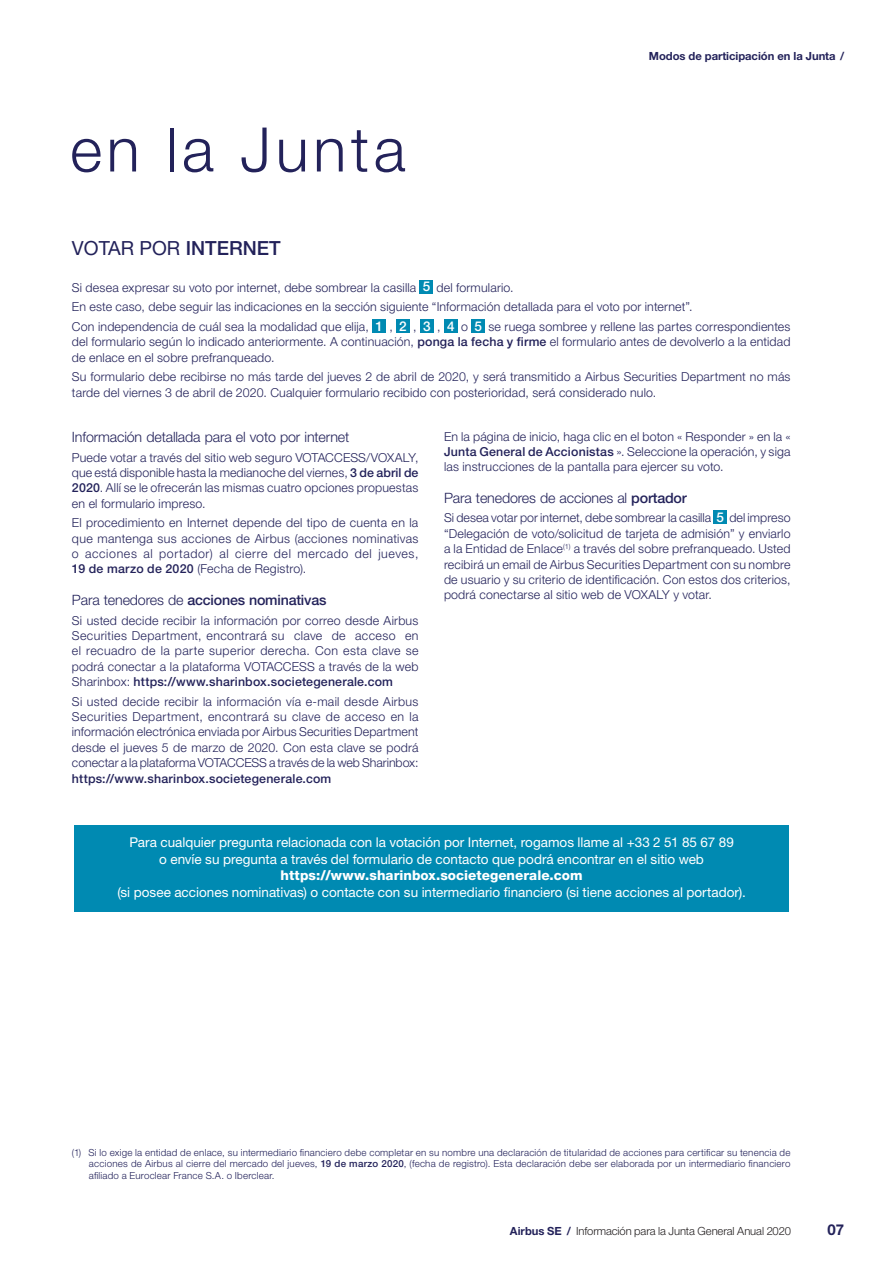
<style>
.page{position:relative;width:893px;height:1263px;background:#fff}
.page>*{position:absolute;margin:0;border:0;box-sizing:border-box;transform-origin:0 0}
.t1{font:300 61.5px "Helvetica Neue LT Std";letter-spacing:.075em;color:#23225a}
.t2{font:19.5px "Helvetica Neue LT Std";color:#23225a}
.t3{font:700 15px "Helvetica Neue LT Std";color:#23225a}
.t4{font:300 14.25px "Helvetica Neue LT Std";letter-spacing:-.01em;color:#23225a}
.t5{font:500 14.25px "Helvetica Neue LT Std";letter-spacing:-.015em;color:#23225a}
.t6{font:13.5px/16.5px "Helvetica Neue LT Std";color:#fff;text-align:center}
.t7{font:800 13.5px "Helvetica Neue LT Std";color:#fff}
.t8{font:300 12.3px/15.3px "Helvetica Neue LT Std";letter-spacing:.015em;color:#23225a;text-align:justify}
.t9{font:500 12.3px "Helvetica Neue LT Std";letter-spacing:.015em;color:#23225a}
.t10{font:300 11.25px "Helvetica Neue LT Std";letter-spacing:-.01em;color:#231f20}
.t11{font:700 11.25px "Helvetica Neue LT Std";letter-spacing:-.005em;color:#23225a}
.t12{font:300 9.75px/11.7px "Helvetica Neue LT Std";letter-spacing:.02em;color:#23225a;text-align:justify}
.s1{font-weight:500}
.s2{font-weight:500;font-size:13.5px;color:#fff}
.s3{font-weight:300}
.s4{font-weight:700;color:#23225a}
</style>
<div class="page">
<div style="left:714px;top:511px;width:13px;height:13px;background:#008ab2"></div>
<div style="left:420px;top:280px;width:13px;height:13px;background:#008ab2"></div>
<div style="left:372px;top:319px;width:14px;height:13px;background:#008ab2"></div>
<div style="left:396px;top:319px;width:14px;height:13px;background:#008ab2"></div>
<div style="left:420px;top:319px;width:14px;height:13px;background:#008ab2"></div>
<div style="left:444px;top:319px;width:14px;height:13px;background:#008ab2"></div>
<div style="left:472px;top:319px;width:13px;height:13px;background:#008ab2"></div>
<div style="left:74px;top:825px;width:715px;height:86px;background:#008ab2"></div>
<h1 class="t1" style="left:70px;top:126px;width:337px">en la Junta</h1>
<h2 class="t2" style="left:72px;top:241px;width:210px">VOTAR POR <span class="s1">INTERNET</span></h2>
<p class="t11" style="left:649px;top:52px;width:197px">Modos de participación en la Junta /</p>
<p class="t8" style="left:72px;top:279px;width:720px;line-height:19.6px;text-align:left">Si desea expresar su voto por internet, debe sombrear la casilla <span class="s2">5</span> del formulario.<br>En este caso, debe seguir las indicaciones en la sección siguiente “Información detallada para el voto por internet ”.<br>Con independencia de cuál sea la modalidad que elija, <span class="s2">1</span> , <span class="s2">2</span> , <span class="s2">3</span> , <span class="s2">4</span> o <span class="s2">5</span> se ruega sombree y rellene las partes correspondientes</p>
<p class="t8" style="left:72px;top:336px;width:720px">del formulario según lo indicado anteriormente. A continuación, <span class="s1">ponga la fecha y firme</span> el formulario antes de devolverlo a la entidad de enlace en el sobre prefranqueado.</p>
<p class="t8" style="left:72px;top:371px;width:720px">Su formulario debe recibirse no más tarde del jueves 2 de abril de 2020, y será transmitido a Airbus Securities Department no más tarde del viernes 3 de abril de 2020. Cualquier formulario recibido con posterioridad, será considerado nulo.</p>
<p class="t4" style="left:72px;top:431px;width:279px">Información detallada para el voto por internet</p>
<p class="t8" style="left:72px;top:451px;width:348px">Puede votar a través del sitio web seguro VOTACCESS/VOXALY, que está disponible hasta la medianoche del viernes, <span class="s1">3 de abril de 2020</span>. Allí se le ofrecerán las mismas cuatro opciones propuestas en el formulario impreso.</p>
<p class="t8" style="left:72px;top:517px;width:348px">El procedimiento en Internet depende del tipo de cuenta en la que mantenga sus acciones de Airbus (acciones nominativas o acciones al portador) al cierre del mercado del jueves, <span class="s1">19 de marzo de 2020</span> (Fecha de Registro).</p>
<p class="t5" style="left:72px;top:594px;width:256px"><span class="s3">Para tenedores de</span> acciones nominativas</p>
<p class="t8" style="left:72px;top:614px;width:348px">Si usted decide recibir la información por correo desde Airbus Securities Department, encontrará su clave de acceso en el recuadro de la parte superior derecha. Con esta clave se podrá conectar a la plataforma VOTACCESS a través de la web Sharinbox: <span class="s1">https://www.sharinbox.societegenerale.com</span></p>
<p class="t8" style="left:72px;top:695px;width:348px">Si usted decide recibir la información vía e-mail desde Airbus Securities Department, encontrará su clave de acceso en la información electrónica enviada por Airbus Securities Department desde el jueves 5 de marzo de 2020. Con esta clave se podrá conectar a la plataforma VOTACCESS a través de la web Sharinbox:</p>
<p class="t9" style="left:72px;top:773px;width:261px">https://www.sharinbox.societegenerale.com</p>
<p class="t8" style="left:444px;top:430px;width:348px">En la página de inicio, haga clic en el boton « Responder » en la « <span class="s1">Junta G eneral de A ccionistas</span> ». Seleccione la operación, y siga las instrucciones de la pantalla para ejercer su vo to .</p>
<p class="t4" style="left:444px;top:492px;width:244px">Para tenedores de acciones al <span class="s1">portador</span></p>
<p class="t8" style="left:444px;top:512px;width:348px">Si desea votar por internet, debe sombrear la casilla <span class="s2">5</span> del impreso “Delegación de voto/solicitud de tarjeta de admisión” y enviarlo a la Entidad de Enlace<sup>(1)</sup> a través del sobre prefranqueado. Usted recibirá un email de Airbus Securities Department con su nombre de usuario y su criterio de identificación. Con estos dos criterios, podrá conectarse al sitio web de VOXALY y votar.</p>
<p class="t6" style="left:129px;top:836px;width:606px">Para cualquier pregunta relacionada con la votación por Internet, rogamos llame al +33 2 51 85 67 89 o envíe su pregunta a través del formulario de contacto que podrá encontrar en el sitio web</p>
<p class="t7" style="left:281px;top:870px;width:303px">https://www.sharinbox.societegenerale.com</p>
<p class="t6" style="left:117px;top:885px;width:630px">(si posee acciones nominativas) o contacte con su intermediario financiero (si tiene acciones al portador).</p>
<p class="t12" style="left:89px;top:1147px;width:703px;text-indent:-17px">(1) Si lo exige la entidad de enlace, su intermediario financiero debe completar en su nombre una declaración de titularidad de acciones para certificar su tenencia de acciones de Airbus al cierre del mercado del jueves, <span class="s1">19 de marzo 2020</span>, (fecha de registro). Esta declaración debe ser elaborada por un intermediario financiero afiliado a Euroclear France S.A. o Iberclear.</p>
<p class="t10" style="left:510px;top:1227px;width:282px"><span class="s4">Airbus SE /</span> Informació n p ara la Junta General Anual 2020</p>
<p class="t3" style="left:827px;top:1224px;width:18px">07</p>
</div>
